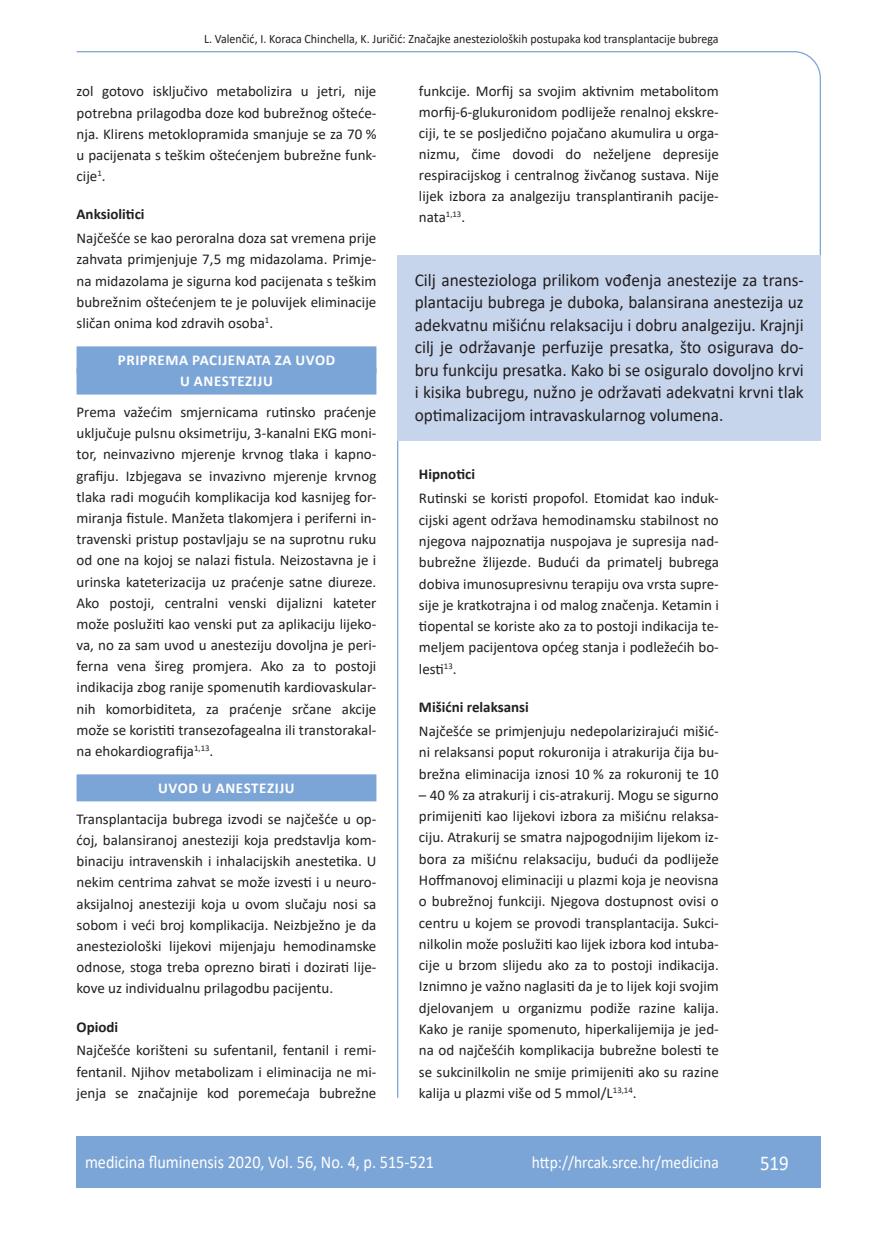
<style>
.page{position:relative;width:872px;height:1234px;background:#fff}
.page>*{position:absolute;margin:0;border:0;box-sizing:border-box;transform-origin:0 0}
.t1{font:21px "Calibri";color:#fff;scale:.9 1}
.anterfile{font:18px/22.5px "Calibri";color:#231f20;text-align:justify;scale:.96 1}
.t2{font:18px "Calibri";color:#fff;scale:.9 1}
.t3{font:17.25px "Calibri";color:#fff;scale:.9 1}
.osnovni_tekst{font:15px/21.1px "Calibri";color:#231f20;text-align:justify}
.naslov_ruler{font:700 15px "Calibri";letter-spacing:.04em;color:#fff}
.podnaslov{font:700 15px "Calibri";color:#231f20}
.glava{font:12.75px "Calibri";color:#231f20;scale:.94 1}
</style>
<div class="page">
<svg style="left:76px;top:51px;width:745px;height:274px"></svg>
<hr style="left:397px;top:325px;width:1px;height:772px;background:#7ca5d7">
<div style="left:77px;top:1135px;width:744px;height:51px;background:#7ca5d7"></div>
<div style="left:77px;top:346px;width:299px;height:27px;background:#7ca5d7"></div>
<div style="left:77px;top:367px;width:299px;height:27px;background:#7ca5d7"></div>
<div style="left:77px;top:774px;width:299px;height:27px;background:#7ca5d7"></div>
<div style="left:398px;top:255px;width:423px;height:185px;background:#c6d5ec"></div>
<p class="glava" style="left:204px;top:29px;width:549px">L. Valenčić, I. Koraca Chinchella, K. Juričić: Značajke anestezioloških postupaka kod transplantacije bubrega</p>
<p class="osnovni_tekst" style="left:77px;top:80px;width:301px">zol gotovo isključivo metabolizira u jetri, nije potrebna prilagodba doze kod bubrežnog ošteće&shy;nja. Klirens metoklopramida smanjuje se za 70 % u pacijenata s teškim oštećenjem bubrežne funk&shy;cije<sup>1</sup>.</p>
<p class="podnaslov" style="left:77px;top:204px;width:70px">Anksiolitici</p>
<p class="osnovni_tekst" style="left:77px;top:227px;width:301px">Najčešće se kao peroralna doza sat vremena prije zahvata primjenjuje 7,5 mg midazolama. Primje&shy;na midazolama je sigurna kod pacijenata s teškim bubrežnim oštećenjem te je poluvijek eliminacije sličan onima kod zdravih osoba<sup>1</sup>.</p>
<p class="naslov_ruler" style="left:118px;top:349px;width:219px">PRIPREMA PACIJENATA ZA UVOD</p>
<p class="naslov_ruler" style="left:180px;top:370px;width:94px">U ANESTEZIJU</p>
<p class="osnovni_tekst" style="left:77px;top:401px;width:301px">Prema važećim smjernicama rutinsko praćenje uključuje pulsnu oksimetriju, 3-kanalni EKG moni&shy;tor, neinvazivno mjerenje krvnog tlaka i kapno&shy;grafiju. Izbjegava se invazivno mjerenje krvnog tlaka radi mogućih komplikacija kod kasnijeg for&shy;miranja fistule. Manžeta tlakomjera i periferni in&shy;travenski pristup postavljaju se na suprotnu ruku od one na kojoj se nalazi fistula. Neizostavna je i urinska kateterizacija uz praćenje satne diureze.<br>Ako postoji, centralni venski dijalizni kateter može poslužiti kao venski put za aplikaciju lijeko&shy;va, no za sam uvod u anesteziju dovoljna je peri&shy;ferna vena šireg promjera. Ako za to postoji indikacija zbog ranije spomenutih kardiovaskular&shy;nih komorbiditeta, za praćenje srčane akcije može se koristiti transezofagealna ili transtorakal&shy;na ehokardiografija<sup>1,13</sup>.</p>
<p class="naslov_ruler" style="left:158px;top:777px;width:138px">UVOD U ANESTEZIJU</p>
<p class="osnovni_tekst" style="left:77px;top:807px;width:301px">Transplantacija bubrega izvodi se najčešće u op&shy;ćoj, balansiranoj anesteziji koja predstavlja kom&shy;binaciju intravenskih i inhalacijskih anestetika. U nekim centrima zahvat se može izvesti i u neuro&shy;aksijalnoj anesteziji koja u ovom slučaju nosi sa sobom i veći broj komplikacija. Neizbježno je da anesteziološki lijekovi mijenjaju hemodinamske odnose, stoga treba oprezno birati i dozirati lije&shy;kove uz individualnu prilagodbu pacijentu.</p>
<p class="podnaslov" style="left:77px;top:1015px;width:43px">Opiodi</p>
<p class="osnovni_tekst" style="left:77px;top:1039px;width:301px">Najčešće korišteni su sufentanil, fentanil i remi&shy;fentanil. Njihov metabolizam i eliminacija ne mi&shy;jenja se značajnije kod poremećaja bubrežne</p>
<p class="osnovni_tekst" style="left:419px;top:80px;width:301px">funkcije. Morfij sa svojim aktivnim metabolitom morfij-6-glukuronidom podliježe renalnoj ekskre&shy;ciji, te se posljedično pojačano akumulira u orga&shy;nizmu, čime dovodi do neželjene depresije respiracijskog i centralnog živčanog sustava. Nije lijek izbora za analgeziju transplantiranih pacije&shy;nata<sup>1,13</sup>.</p>
<p class="anterfile" style="left:415px;top:268px;width:407px">Cilj anesteziologa prilikom vođenja anestezije za trans&shy;plantaciju bubrega je duboka, balansirana anestezija uz adekvatnu mišićnu relaksaciju i dobru analgeziju. Krajnji cilj je održavanje perfuzije presatka, što osigurava do&shy;bru funkciju presatka. Kako bi se osiguralo dovoljno krvi i kisika bubregu, nužno je održavati adekvatni krvni tlak optimalizacijom intravaskularnog volumena.</p>
<p class="podnaslov" style="left:419px;top:463px;width:58px">Hipnotici</p>
<p class="osnovni_tekst" style="left:419px;top:487px;width:301px">Rutinski se koristi propofol. Etomidat kao induk&shy;cijski agent održava hemodinamsku stabilnost no njegova najpoznatija nuspojava je supresija nad&shy;bubrežne žlijezde. Budući da primatelj bubrega dobiva imunosupresivnu terapiju ova vrsta supre&shy;sije je kratkotrajna i od malog značenja. Ketamin i tiopental se koriste ako za to postoji indikacija te&shy;meljem pacijentova općeg stanja i podležećih bo&shy;lesti<sup>13</sup>.</p>
<p class="podnaslov" style="left:419px;top:696px;width:111px">Mišićni relaksansi</p>
<p class="osnovni_tekst" style="left:419px;top:719px;width:301px">Najčešće se primjenjuju nedepolarizirajući mišić&shy;ni relaksansi poput rokuronija i atrakurija čija bu&shy;brežna eliminacija iznosi 10 % za rokuronij te 10</p>
<p class="osnovni_tekst" style="left:419px;top:783px;width:301px">– 40 % za atrakurij i cis-atrakurij. Mogu se sigurno primijeniti kao lijekovi izbora za mišićnu relaksa&shy;ciju. Atrakurij se smatra najpogodnijim lijekom iz&shy;bora za mišićnu relaksaciju, budući da podliježe Hoffmanovoj eliminaciji u plazmi koja je neovisna o bubrežnoj funkciji. Njegova dostupnost ovisi o centru u kojem se provodi transplantacija. Sukci&shy;nilkolin može poslužiti kao lijek izbora kod intuba&shy;cije u brzom slijedu ako za to postoji indikacija.<br>Iznimno je važno naglasiti da je to lijek koji svojim djelovanjem u organizmu podiže razine kalija.<br>Kako je ranije spomenuto, hiperkalijemija je jed&shy;na od najčešćih komplikacija bubrežne bolesti te se sukcinilkolin ne smije primijeniti ako su razine kalija u plazmi više od 5 mmol/L<sup>13,14</sup>.</p>
<p class="t2" style="left:85px;top:1149px;width:389px">medicina fluminensis 2020, Vol. 56, No. 4, p. 515-521</p>
<p class="t3" style="left:532px;top:1150px;width:209px">http://hrcak.srce.hr/medicina</p>
<p class="t1" style="left:760px;top:1147px;width:33px">519</p>
</div>
